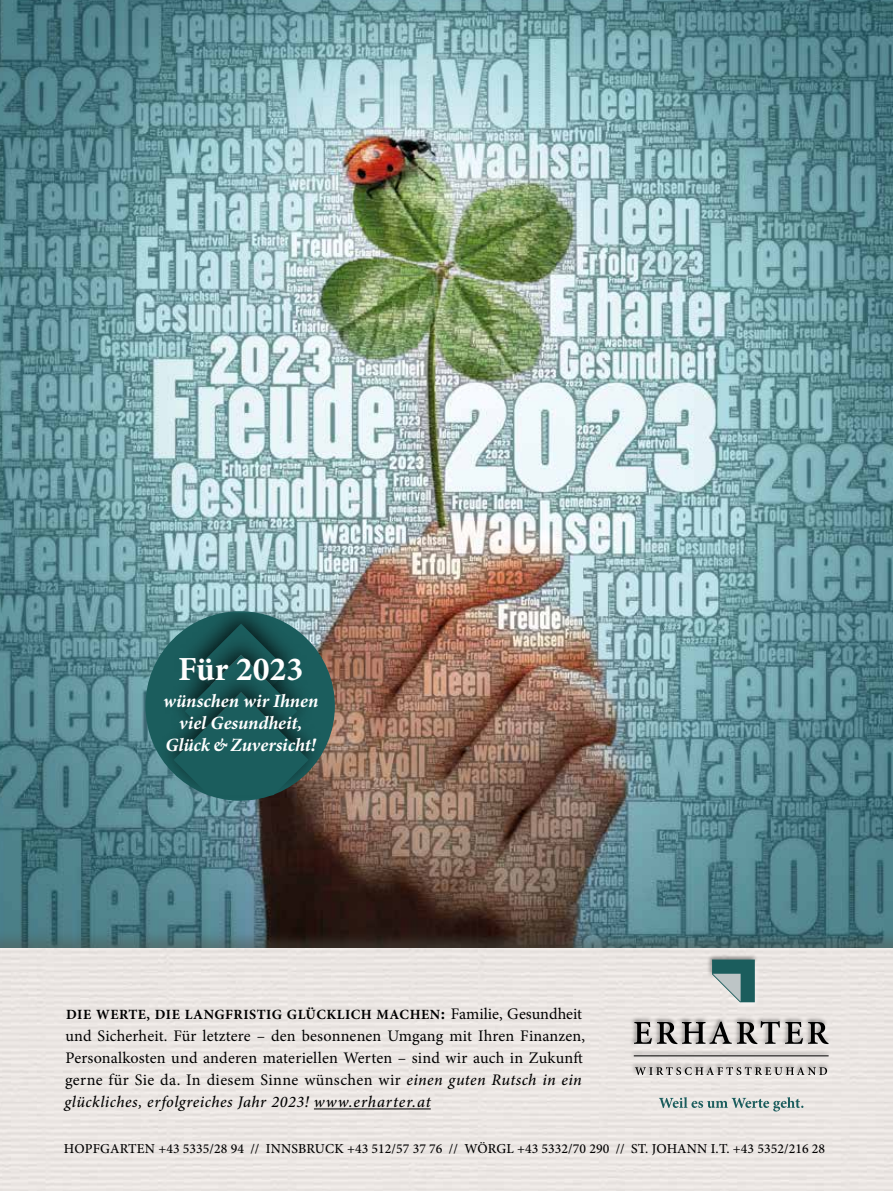
<style>
.page{position:relative;width:893px;height:1191px;background:#fff}
.page>*{position:absolute;margin:0;border:0;box-sizing:border-box;transform-origin:0 0}
.t1{font:700 33.75px "Minion Pro";color:#fff}
.t2{font:italic 700 18.75px/21.8px "Minion Pro";letter-spacing:-.005em;color:#fff;text-align:center}
.t3{font:16.2px/22px "Minion Pro";letter-spacing:.01em;color:#000}
.t4{font:700 14.1px "Minion Pro";letter-spacing:.035em;color:#000}
.t5{font:500 13.65px "Minion Pro";letter-spacing:.005em;color:#000}
.s1{font-size:17.1px}
.s2{font-weight:400;font-size:16.2px}
.s3{font-weight:500;font-style:italic}
</style>
<div class="page">
<img style="left:0;top:0;width:893px;height:930px">
<img style="left:169px;top:613px;width:145px;height:9px">
<img style="left:159px;top:622px;width:164px;height:38px">
<img style="left:148px;top:660px;width:186px;height:142px">
<svg style="left:173px;top:623px;width:136px;height:172px;background:#1c5555"></svg>
<div style="left:0;top:930px;width:893px;height:261px;background:#53544a;opacity:.4"></div>
<div style="left:0;top:948px;width:893px;height:243px;background:#ebe6e3"></div>
<svg style="left:659px;top:1097px;width:144px;height:14px;background:#b8c4c2"></svg>
<div style="left:630px;top:957px;width:204px;height:124px;background:#eae5e2"></div>
<div style="left:628px;top:952px;width:204px;height:125px;background:#000;opacity:.45"></div>
<svg style="left:712px;top:959px;width:43px;height:43px"></svg>
<svg style="left:635px;top:1067px;width:192px;height:8px"></svg>
<hr style="left:634px;top:1055px;width:195px;height:1px;background:#000">
<svg style="left:634px;top:1021px;width:195px;height:23px"></svg>
<hr style="left:314px;top:1108px;width:117px;height:1px;background:#000">
<h1 class="t1" style="left:178px;top:649px;width:127px">Für 2023</h1>
<p class="t2" style="left:163px;top:691px;width:157px">wünschen wir Ihnen viel Gesundheit,<br>Glück &amp; Zuversicht!</p>
<p class="t4" style="left:66px;top:1006px;width:517px">DIE WERTE, DIE LANGFRISTIG GLÜCKLICH MACHEN<span class="s1">:</span> <span class="s2">Familie, Gesundheit</span></p>
<p class="t3" style="left:64px;top:1025px;width:522px">und Sicherheit. Für letztere – den besonnenen Umgang mit Ihren Finanzen, Personalkosten und anderen materiellen Werten – sind wir auch in Zukunft gerne für Sie da. In diesem Sinne wünschen wir <span class="s3">einen guten Rutsch in ein glückliches, erfolgreiches Jahr 2023! www.erharter.at</span></p>
<p class="t5" style="left:64px;top:1140px;width:763px">HOPFGARTEN +43 5335/28 94 // INNSBRUCK +43 512/57 37 76 // WÖRGL +43 5332/70 290 // ST. JOHANN I.T. +43 5352/216 28</p>
</div>
